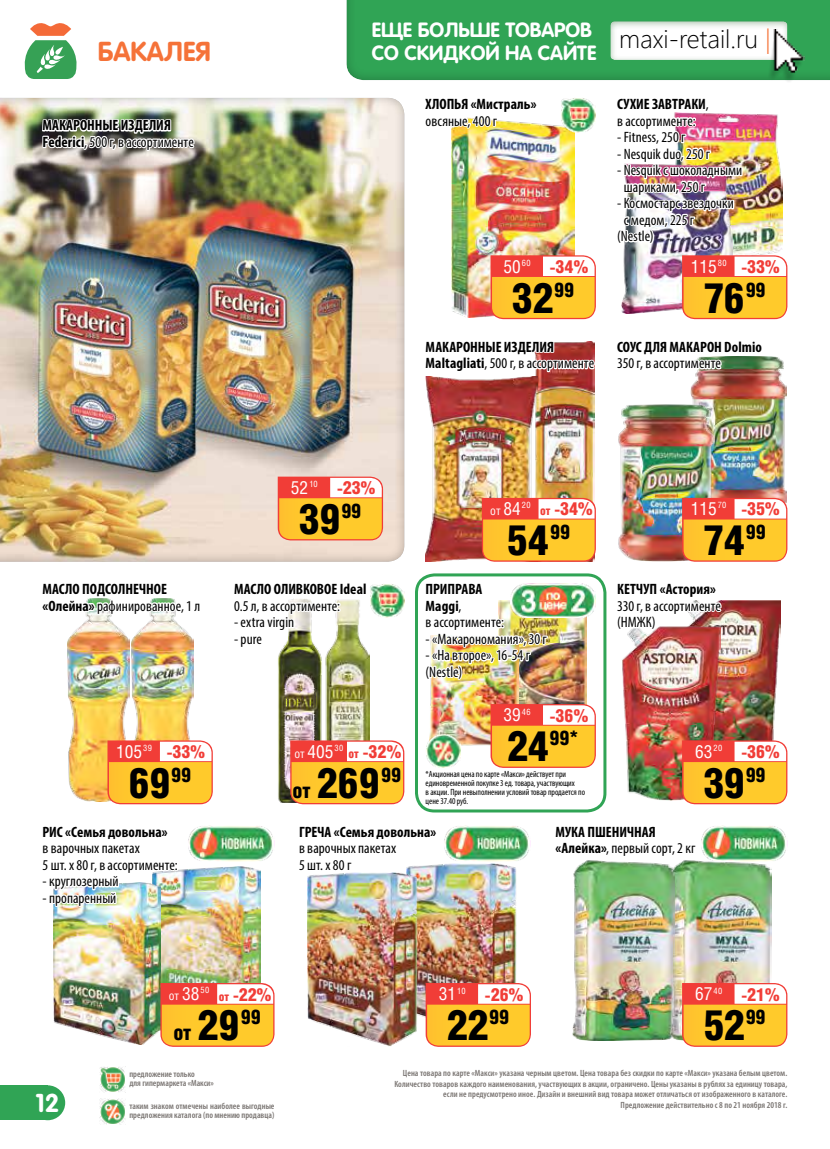
<style>
.page{position:relative;width:830px;height:1149px;background:#fff}
.page>*{position:absolute;margin:0;border:0;box-sizing:border-box;transform-origin:0 0}
.t1{font:900 42px "Helios Cond";letter-spacing:-.01em;color:#000}
.t2{font:700 27px "Rotonda C";color:#f57238}
.t3{font:300 25.5px "Segoe UI";color:#000}
.t4{font:700 25.5px "Rotonda C";color:#fff}
.t5{font:900 21px "Helios Cond";color:#000}
.t6{font:700 20.25px/22.4px "Rotonda C";color:#fff}
.t7{font:900 20.1px "Helios Cond";color:#000}
.t8{font:900 18px "Helios Cond";color:#f13d37}
.t9{font:condensed 15px/16.5px "Myriad Pro";letter-spacing:.005em;color:#000}
.t10{font:700 condensed 15px/16.5px "Myriad Pro";color:#000}
.t11{font:12px "Helios Cond C";color:#fff}
.t12{font:600 condensed 9px/10.5px "Myriad Pro";letter-spacing:.005em;color:#787370}
.t13{font:condensed 9px/9px "Myriad Pro";letter-spacing:-.005em;color:#000}
.s1{font-weight:400}
.s2{color:#f57238}
.s3{font-family:"Helios Cond C";font-weight:400;color:#fff}
.s4{font-weight:700}
.s5{color:#f13d37}
.s6{font-size:18px}
.s7{font-size:12px}
.s8{font-size:12px;color:#fff}
.s9{font-family:"Helios Cond C";font-weight:400;font-size:12px;color:#fff}
.s10{font-family:"Helios Cond C";font-weight:400;font-size:12px}
.s11{font-size:42px}
.s12{font-size:21px}
.s13{font-size:21px;color:#fff}
</style>
<div class="page">
<div style="left:0;top:1084px;width:47px;height:35px;background:#30a455"></div>
<div style="left:30px;top:1084px;width:35px;height:35px;background:#30a455;border-radius:50%"></div>
<div style="left:345px;top:0;width:484px;height:81px;background:#30a455"></div>
<div style="left:608px;top:20px;width:180px;height:42px;background:#346e39;opacity:.5"></div>
<img style="left:787px;top:30px;width:17px;height:51px">
<img style="left:100px;top:1067px;width:25px;height:24px">
<img style="left:99px;top:1098px;width:26px;height:25px">
<img style="left:537px;top:399px;width:57px;height:77px">
<img style="left:428px;top:399px;width:109px;height:77px">
<img style="left:160px;top:866px;width:100px;height:116px">
<img style="left:53px;top:914px;width:107px;height:128px">
<img style="left:419px;top:878px;width:98px;height:139px">
<img style="left:307px;top:878px;width:112px;height:168px">
<div style="left:0;top:97px;width:405px;height:464px;background:#000;opacity:.3"></div>
<img style="left:451px;top:123px;width:123px;height:126px">
<img style="left:422px;top:76px;width:116px;height:64px">
<img style="left:560px;top:98px;width:35px;height:35px">
<img style="left:690px;top:388px;width:96px;height:88px">
<img style="left:618px;top:403px;width:95px;height:73px">
<img style="left:614px;top:20px;width:173px;height:368px">
<img style="left:674px;top:878px;width:97px;height:162px">
<img style="left:572px;top:878px;width:102px;height:162px">
<svg style="left:681px;top:982px;width:106px;height:64px;background:#fbb452"></svg>
<img style="left:131px;top:625px;width:62px;height:115px">
<img style="left:67px;top:625px;width:62px;height:115px">
<img style="left:40px;top:493px;width:161px;height:132px">
<img style="left:53px;top:740px;width:160px;height:174px">
<img style="left:425px;top:249px;width:170px;height:150px">
<img style="left:21px;top:23px;width:174px;height:164px">
<svg style="left:425px;top:982px;width:105px;height:64px;background:#fab350"></svg>
<img style="left:187px;top:825px;width:45px;height:36px">
<img style="left:127px;top:982px;width:147px;height:65px">
<img style="left:232px;top:476px;width:555px;height:402px">
<h2 class="t2" style="left:98px;top:36px;width:114px">БАКАЛЕЯ</h2>
<h3 class="t10" style="left:43px;top:117px;width:153px">МАКАРОННЫЕ ИЗДЕЛИЯ<br>Federici<span class="s1">, 500 г, в ассортименте</span></h3>
<h3 class="t6" style="left:371px;top:19px;width:226px">ЕЩЕ БОЛЬШЕ ТОВАРОВ<br>СО СКИДКОЙ НА САЙТЕ</h3>
<h3 class="t3" style="left:619px;top:18px;width:153px">maxi-retail.ru <span class="s2">|</span></h3>
<h3 class="t10" style="left:425px;top:95px;width:112px">ХЛОПЬЯ «Мистраль»</h3>
<h3 class="t9" style="left:425px;top:112px;width:73px">овсяные, 400 г</h3>
<h3 class="t8" style="left:503px;top:256px;width:86px"><span class="s3">50</span><sup>60</sup> -34%</h3>
<h1 class="t1" style="left:511px;top:273px;width:64px">32<sup>99</sup></h1>
<h3 class="t9" style="left:617px;top:96px;width:93px"><span class="s4">СУХИЕ ЗАВТРАКИ</span>, в ассортименте:</h3>
<h3 class="t9" style="left:617px;top:129px;width:70px">- Fitness, 250 г</h3>
<h3 class="t9" style="left:617px;top:145px;width:95px">- Nesquik duo, 250 г</h3>
<h3 class="t9" style="left:623px;top:162px;width:120px;text-indent:-7px">- Nesquik с шоколадными шариками, 250 г</h3>
<h3 class="t9" style="left:617px;top:195px;width:118px">- Космостарс звездочки</h3>
<h3 class="t9" style="left:623px;top:211px;width:72px">с медом, 225 г</h3>
<h3 class="t9" style="left:617px;top:228px;width:38px">(Nestle)</h3>
<h1 class="t1" style="left:703px;top:273px;width:64px">76<sup>99</sup></h1>
<h3 class="t8" style="left:690px;top:256px;width:90px"><span class="s3">115</span><sup>80</sup> -33%</h3>
<h3 class="t10" style="left:425px;top:338px;width:170px">МАКАРОННЫЕ ИЗДЕЛИЯ<br>Maltagliati<span class="s1">, 500 г, в ассортименте</span></h3>
<h3 class="t10" style="left:617px;top:338px;width:146px">СОУС ДЛЯ МАКАРОН Dolmio</h3>
<h3 class="t9" style="left:617px;top:355px;width:105px">350 г, в ассортименте</h3>
<h3 class="t8" style="left:291px;top:477px;width:86px"><span class="s3">52</span><sup>10</sup> -23%</h3>
<h1 class="t1" style="left:299px;top:495px;width:64px">39<sup>99</sup></h1>
<h3 class="t11" style="left:490px;top:503px;width:42px">от<span class="s5">.</span><span class="s6">84</span><sup>20</sup></h3>
<h3 class="t8" style="left:539px;top:498px;width:54px"><span class="s7">от</span><span class="s8">.</span>-34%</h3>
<h1 class="t1" style="left:506px;top:516px;width:65px">54<sup>99</sup></h1>
<h3 class="t8" style="left:690px;top:498px;width:90px"><span class="s3">115</span><sup>70</sup> -35%</h3>
<h1 class="t1" style="left:703px;top:516px;width:64px">74<sup>99</sup></h1>
<h3 class="t10" style="left:43px;top:580px;width:159px">МАСЛО ПОДСОЛНЕЧНОЕ «Олейна» <span class="s1">рафинированное, 1 л</span></h3>
<h3 class="t10" style="left:234px;top:580px;width:134px">МАСЛО ОЛИВКОВОЕ Ideal</h3>
<h3 class="t9" style="left:234px;top:597px;width:108px">0.5 л, в ассортименте:</h3>
<h3 class="t9" style="left:234px;top:613px;width:62px">- extra virgin</h3>
<h3 class="t9" style="left:234px;top:630px;width:29px">- pure</h3>
<h3 class="t9" style="left:425px;top:580px;width:80px"><span class="s4">ПРИПРАВА<br>Maggi</span>,<br>в ассортименте:</h3>
<h3 class="t9" style="left:425px;top:630px;width:123px">- «Макарономания», 30 г</h3>
<h3 class="t9" style="left:425px;top:646px;width:106px">- «На второе», 16-54 г (Nestle)</h3>
<h3 class="t10" style="left:617px;top:580px;width:100px">КЕТЧУП «Астория»</h3>
<h3 class="t9" style="left:617px;top:597px;width:105px">330 г, в ассортименте (НМЖК)</h3>
<h3 class="t8" style="left:503px;top:704px;width:86px"><span class="s3">39</span><sup>46</sup> -36%</h3>
<h3 class="t8" style="left:116px;top:741px;width:90px"><span class="s3">105</span><sup>39</sup> -33%</h3>
<h3 class="t8" style="left:294px;top:741px;width:108px"><span class="s9">от</span><span class="s10">.</span><span class="s3">405</span><sup>30</sup> <span class="s7">от</span><span class="s8">.</span>-32%</h3>
<h3 class="t7" style="left:507px;top:726px;width:73px"><span class="s11">24</span>99*</h3>
<h3 class="t8" style="left:694px;top:741px;width:86px"><span class="s3">63</span><sup>20</sup> -36%</h3>
<h1 class="t1" style="left:129px;top:758px;width:64px">69<sup>99</sup></h1>
<h1 class="t1" style="left:292px;top:758px;width:110px"><span class="s12">от</span><span class="s13">.</span>269<sup>99</sup></h1>
<p class="t13" style="left:425px;top:769px;width:161px">*Акционная цена по карте «Макси» действует при единовременной покупке 3 ед. товара, участвующих<br>в акции. При невыполнении условий товар продается по цене 37.40 руб.</p>
<h1 class="t1" style="left:703px;top:758px;width:64px">39<sup>99</sup></h1>
<h3 class="t10" style="left:43px;top:823px;width:126px">РИС «Семья довольна»</h3>
<h3 class="t9" style="left:43px;top:839px;width:137px">в варочных пакетах<br>5 шт. х 80 г, в ассортименте:</h3>
<h3 class="t9" style="left:43px;top:872px;width:78px">- круглозерный</h3>
<h3 class="t9" style="left:43px;top:889px;width:75px">- пропаренный</h3>
<h3 class="t10" style="left:299px;top:823px;width:139px">ГРЕЧА «Семья довольна»</h3>
<h3 class="t9" style="left:299px;top:839px;width:99px">в варочных пакетах<br>5 шт. х 80 г</h3>
<h3 class="t10" style="left:555px;top:823px;width:141px">МУКА ПШЕНИЧНАЯ «Алейка»<span class="s1">, первый сорт, 2 кг</span></h3>
<h3 class="t4" style="left:35px;top:1087px;width:26px">12</h3>
<h3 class="t11" style="left:169px;top:988px;width:42px">от<span class="s5">.</span><span class="s6">38</span><sup>50</sup></h3>
<h3 class="t8" style="left:218px;top:983px;width:54px"><span class="s7">от</span><span class="s8">.</span>-22%</h3>
<h3 class="t5" style="left:173px;top:1020px;width:89px">от<sup>.</sup><span class="s11">29</span><sup>99</sup></h3>
<p class="t12" style="left:129px;top:1068px;width:86px;line-height:9px">предложение только<br>для гипермаркета «Макси»</p>
<p class="t12" style="left:129px;top:1101px;width:147px;line-height:9px">таким знаком отмечены наиболее выгодные предложения каталога (по мнению продавца)</p>
<h3 class="t8" style="left:438px;top:983px;width:86px"><span class="s3">31</span><sup>10</sup> -26%</h3>
<h1 class="t1" style="left:446px;top:1001px;width:64px">22<sup>99</sup></h1>
<h3 class="t8" style="left:694px;top:983px;width:86px"><span class="s3">67</span><sup>40</sup> -21%</h3>
<h1 class="t1" style="left:703px;top:1001px;width:64px">52<sup>99</sup></h1>
<p class="t12" style="left:394px;top:1067px;width:394px;text-align:right">Цена товара по карте «Макси» указана черным цветом. Цена товара без скидки по карте «Макси» указана белым цветом.<br>Количество товаров каждого наименования, участвующих в акции, ограничено. Цены указаны в рублях за единицу товара, если не предусмотрено иное. Дизайн и внешний вид товара может отличаться от изображенного в каталоге.<br>Предложение действительно с 8 по 21 ноября 2018 г.</p>
</div>
